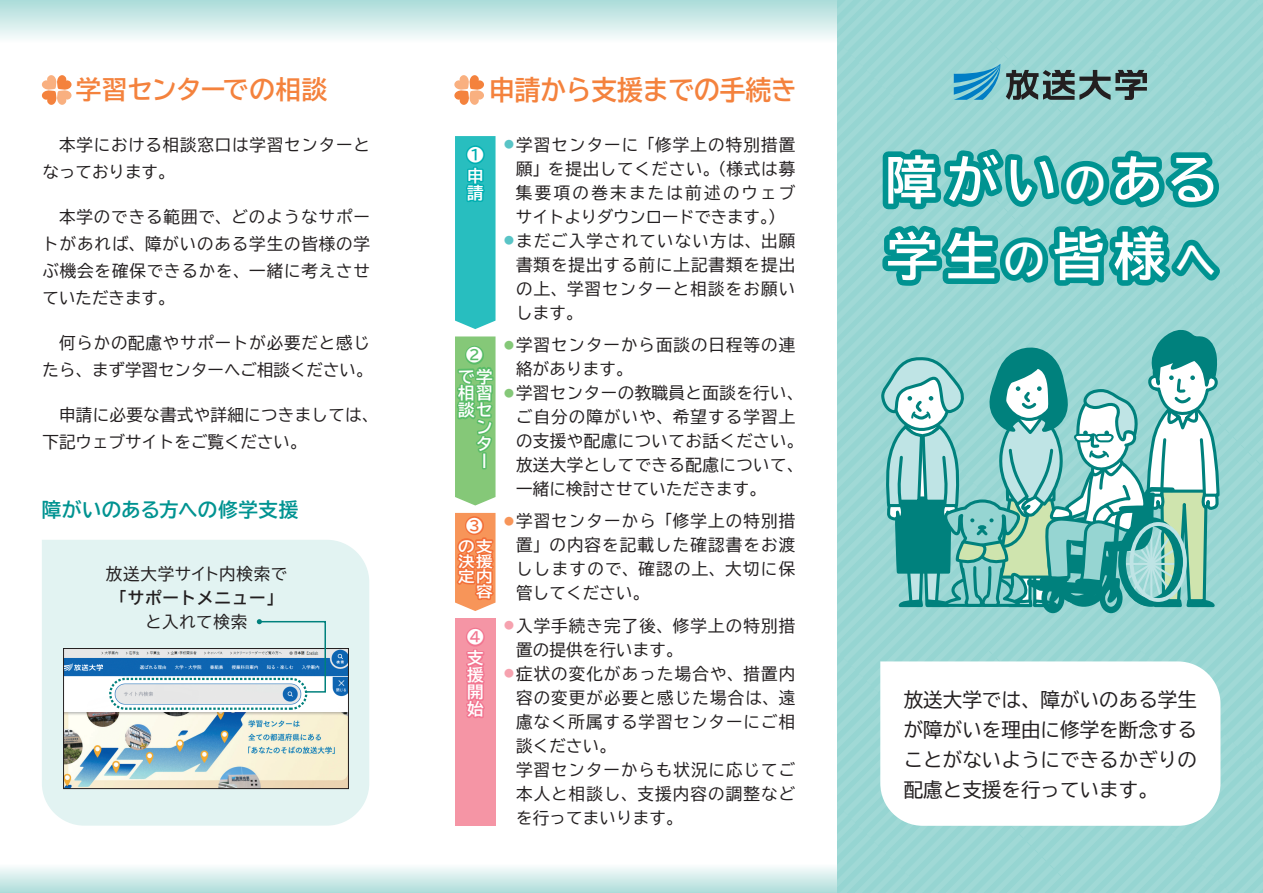
<style>
.page{position:relative;width:1263px;height:893px;background:#fff}
.page>*{position:absolute;margin:0;border:0;box-sizing:border-box;transform-origin:0 0}
.t1{font:51px "BIZ UD Gothic B";letter-spacing:.155em;color:#fff}
.t2{font:40.8px "BIZ UD Gothic B";color:#fff}
.t3{font:27px "BIZ UD Gothic B";color:#f4823d;scale:.95 1}
.t4{font:25.5px "BIZ UD Gothic B";letter-spacing:.005em;color:#f4823d}
.t5{font:19.5px/30px "BIZ UD Gothic R";letter-spacing:.005em;color:#231f20;text-align:justify}
.t6{font:19.5px "BIZ UD Gothic B";letter-spacing:.015em;color:#009391}
.t7{font:16.5px/24px "BIZ UD Gothic R";letter-spacing:.055em;color:#231f20}
.t8{font:16.5px/24px "BIZ UD Gothic R";letter-spacing:.025em;color:#231f20}
.t9{font:16.5px/27px "BIZ UD Gothic R";letter-spacing:.02em;color:#231f20}
.t10{font:16.5px/17px "BIZ UD Gothic B";color:#fff;text-align:justify}
.t11{font:16.5px "BIZ UDP Gothic R";letter-spacing:.05em;color:#231f20}
.t12{font:16.5px "BIZ UD Gothic B";letter-spacing:.05em;color:#231f20}
.t13{font:14.85px/15.1px "BIZ UD Gothic B";color:#fff;text-align:right;scale:1.11 1}
.t14{font:9.9px "BIZ UD Gothic R";color:#59c4c6}
.t15{font:9.9px "BIZ UD Gothic R";color:#85c878}
.t16{font:9.9px "BIZ UD Gothic R";color:#f6a2af}
.t17{font:9.9px "BIZ UD Gothic R";color:#f79559}
.s1{font-size:40.8px}
</style>
<div class="page">
<div style="left:0;top:863px;width:838px;height:30px;background:linear-gradient(to bottom,#fefefe,#b0dedb)"></div>
<div style="left:0;top:0;width:838px;height:43px;background:linear-gradient(to bottom,#aadbd8,#fcfefe)"></div>
<div style="left:838px;top:0;width:425px;height:893px;background:#99d6d3"></div>
<svg style="left:454px;top:75px;width:30px;height:30px"></svg>
<svg style="left:41px;top:75px;width:31px;height:30px"></svg>
<div style="left:42px;top:540px;width:327px;height:286px;background:#e2f3f2"></div>
<img style="left:65px;top:650px;width:282px;height:137px">
<div style="left:63px;top:648px;width:286px;height:141px;border:1px solid #231f20"></div>
<svg style="left:888px;top:808px;width:325px;height:18px;background:#f7fbfb"></svg>
<svg style="left:257px;top:619px;width:70px;height:74px;background:#9fc3d6"></svg>
<svg style="left:880px;top:64px;width:341px;height:744px"></svg>
<div style="left:109px;top:678px;width:198px;height:32px;border:2px dashed #00817d;border-radius:15px"></div>
<div style="left:455px;top:618px;width:41px;height:208px;background:#f595a5"></div>
<svg style="left:466px;top:628px;width:19px;height:90px"></svg>
<svg style="left:455px;top:136px;width:40px;height:193px;background:#28bdbe"></svg>
<svg style="left:455px;top:513px;width:41px;height:98px;background:#f48852"></svg>
<svg style="left:455px;top:336px;width:41px;height:169px;background:#7bc677"></svg>
<h3 class="t4" style="left:76px;top:77px;width:253px">学習センターでの相談</h3>
<p class="t7" style="left:43px;top:131px;width:329px;line-height:27px;text-indent:16px">本学における相談窓口は学習センターとなっております。</p>
<p class="t7" style="left:43px;top:203px;width:329px;line-height:27px;text-align:justify;text-indent:16px">本学のできる範囲で、どのようなサポートがあれば、障がいのある学生の皆様の学ぶ機会を確保できるかを、一緒に考えさせていただきます。</p>
<p class="t7" style="left:43px;top:329px;width:331px;line-height:27px;text-align:right">何らかの配慮やサポートが必要だと感じたら、まず学習センターへご相談ください。</p>
<p class="t9" style="left:43px;top:401px;width:337px;text-indent:16px">申請に必要な書式や詳細につきましては、下記ウェブサイトをご覧ください。</p>
<p class="t6" style="left:42px;top:500px;width:258px">障がいのある方への修学支援</p>
<p class="t11" style="left:106px;top:565px;width:183px">放送大学サイト内検索で</p>
<p class="t12" style="left:110px;top:589px;width:174px">「サポートメニュー「</p>
<p class="t11" style="left:146px;top:613px;width:103px">と入れて検索</p>
<h3 class="t3" style="left:489px;top:77px;width:325px">申請から支援までの手続き</h3>
<p class="t10" style="left:467px;top:146px;width:18px">❶</p>
<p class="t10" style="left:467px;top:167px;width:18px">申請</p>
<p class="t7" style="left:516px;top:132px;width:281px">学習センターに「修学上の特別措置</p>
<p class="t14" style="left:504px;top:139px;width:11px">●</p>
<p class="t7" style="left:516px;top:156px;width:281px">願」を提出してください。（様式は募集要項の巻末または前述のウェブサイトよりダウンロードできます (。まだご入学されていない方は、出願</p>
<p class="t14" style="left:504px;top:235px;width:11px">●</p>
<p class="t10" style="left:466px;top:347px;width:18px">❷</p>
<p class="t10" style="left:458px;top:368px;width:36px">で学</p>
<p class="t10" style="left:458px;top:385px;width:35px">相習</p>
<p class="t10" style="left:458px;top:402px;width:35px">談セ</p>
<p class="t10" style="left:476px;top:418px;width:17px">ン</p>
<p class="t10" style="left:476px;top:435px;width:16px">タ</p>
<p class="t10" style="left:476px;top:452px;width:11px">ー</p>
<p class="t10" style="left:466px;top:517px;width:18px">❸</p>
<p class="t13" style="left:458px;top:538px;width:32px">の支決援定内容</p>
<p class="t10" style="left:467px;top:629px;width:18px">❹</p>
<p class="t10" style="left:467px;top:650px;width:18px">支援開始</p>
<p class="t7" style="left:516px;top:252px;width:281px;text-align:justify">書類を提出する前に上記書類を提出の上、学習センターと相談をお願いします。</p>
<p class="t7" style="left:516px;top:333px;width:281px">学習センターから面談の日程等の連</p>
<p class="t15" style="left:504px;top:340px;width:11px">●</p>
<p class="t8" style="left:516px;top:357px;width:289px">絡があります。<br>学習センターの教職員と面談を行い、</p>
<p class="t15" style="left:504px;top:388px;width:11px">●</p>
<p class="t8" style="left:516px;top:405px;width:289px">ご自分の障がいや、希望する学習上の支援や配慮についてお話ください。放送大学としてできる配慮について、一緒に検討させていただきます。</p>
<p class="t7" style="left:516px;top:509px;width:281px">学習センターから「修学上の特別措</p>
<p class="t17" style="left:504px;top:516px;width:11px">●</p>
<p class="t7" style="left:516px;top:533px;width:281px;text-align:justify">置」の内容を記載した確認書をお渡ししますので、確認の上、大切に保管してください。</p>
<p class="t7" style="left:516px;top:614px;width:281px">入学手続き完了後、修学上の特別措</p>
<p class="t16" style="left:504px;top:621px;width:11px">●</p>
<p class="t7" style="left:516px;top:638px;width:281px">置の提供を行います。<br>症状の変化があった場合や、措置内</p>
<p class="t16" style="left:504px;top:669px;width:11px">●</p>
<p class="t7" style="left:516px;top:686px;width:281px">容の変更が必要と感じた場合は、遠慮なく所属する学習センターにご相談ください。<br>学習センターからも状況に応じてご本人と相談し、支援内容の調整などを行ってまいります。</p>
<h1 class="t1" style="left:886px;top:154px;width:334px">障がい<span class="s1">の</span>ある</h1>
<h1 class="t1" style="left:887px;top:230px;width:280px">学生<span class="s1">の</span>皆様</h1>
<h2 class="t2" style="left:1175px;top:239px;width:42px">へ</h2>
<p class="t5" style="left:904px;top:685px;width:295px">放送大学では、障がいのある学生が障がいを理由に修学を断念することがないようにできるかぎりの配慮と支援を行っています。</p>
</div>
